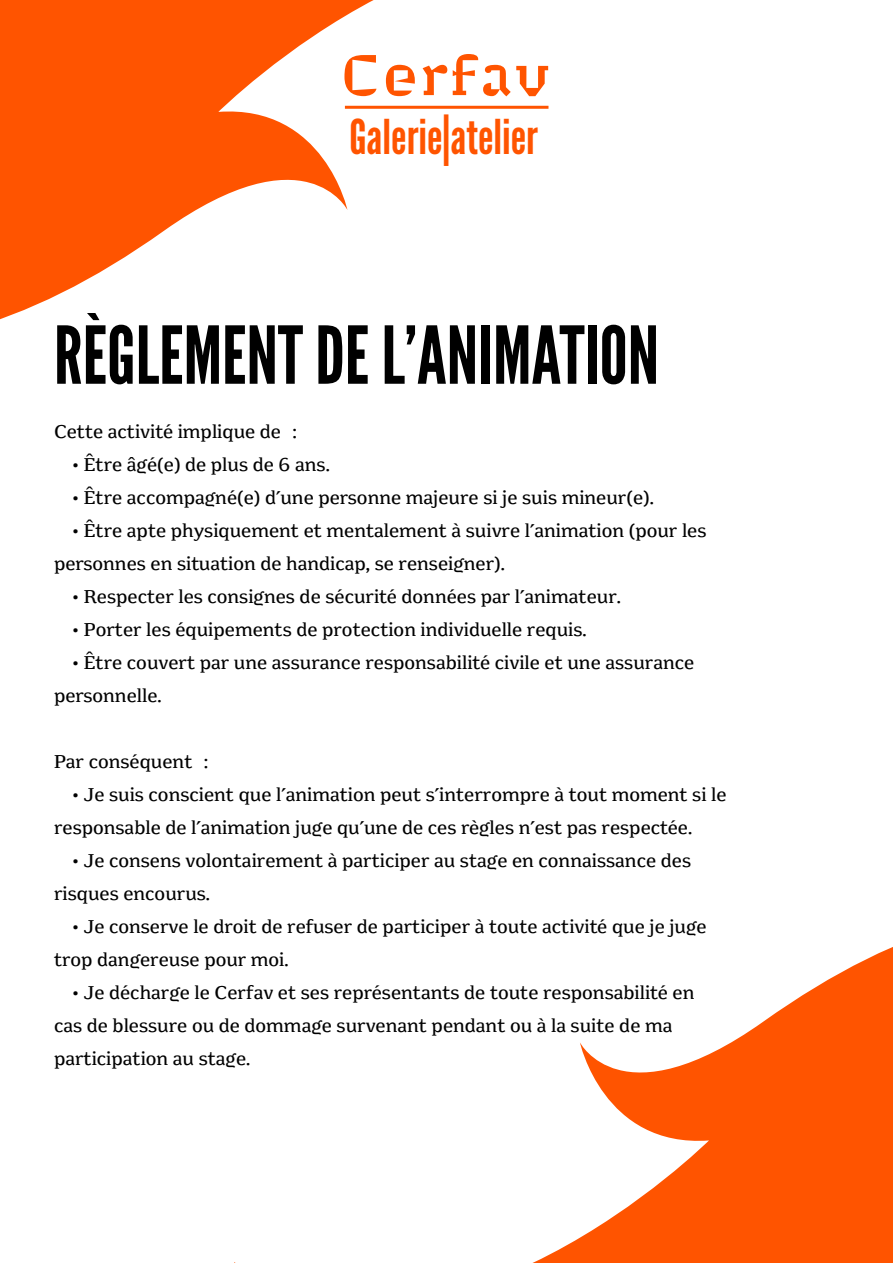
<style>
.page{position:relative;width:893px;height:1263px;background:#fff}
.page>*{position:absolute;margin:0;border:0;box-sizing:border-box;transform-origin:0 0}
.t1{font:79.5px "League Gothic";color:#000}
.t2{font:47.85px "League Gothic";color:#ff5400}
.t3{font:18px/33px "Minuscule 6";color:#000}
</style>
<div class="page">
<svg style="left:234px;top:947px;width:659px;height:316px"></svg>
<svg style="left:0;top:0;width:549px;height:320px"></svg>
<svg style="left:344px;top:55px;width:32px;height:41px"></svg>
<svg style="left:386px;top:65px;width:29px;height:31px"></svg>
<svg style="left:423px;top:65px;width:24px;height:30px"></svg>
<svg style="left:453px;top:54px;width:95px;height:42px"></svg>
<hr style="left:345px;top:106px;width:203px;height:3px;background:#ff5400">
<h2 class="t2" style="left:349px;top:109px;width:190px">Galerie|atelier</h2>
<h1 class="t1" style="left:54px;top:310px;width:607px">RÈGLEMENT DE L’ANIMATION</h1>
<p class="t3" style="left:54px;top:416px;width:244px">Cette activité implique de :</p>
<p class="t3" style="left:72px;top:449px;width:259px">• Être âgé(e) de plus de 6 ans.</p>
<p class="t3" style="left:72px;top:482px;width:583px">• Être accompagné(e) d’une personne majeure si je suis mineur(e).</p>
<p class="t3" style="left:54px;top:515px;width:654px;text-indent:18px">• Être apte physiquement et mentalement à suivre l’animation (pour les personnes en situation de handicap, se renseigner).</p>
<p class="t3" style="left:72px;top:581px;width:550px">• Respecter les consignes de sécurité données par l’animateur.</p>
<p class="t3" style="left:72px;top:614px;width:516px">• Porter les équipements de protection individuelle requis.</p>
<p class="t3" style="left:54px;top:647px;width:642px;text-indent:18px">• Être couvert par une assurance responsabilité civile et une assurance personnelle.</p>
<p class="t3" style="left:54px;top:746px;width:156px">Par conséquent :</p>
<p class="t3" style="left:54px;top:779px;width:674px;text-indent:18px">• Je suis conscient que l’animation peut s’interrompre à tout moment si le responsable de l’animation juge qu’une de ces règles n’est pas respectée.</p>
<p class="t3" style="left:54px;top:845px;width:639px;text-indent:18px">• Je consens volontairement à participer au stage en connaissance des risques encourus.</p>
<p class="t3" style="left:54px;top:911px;width:654px;text-indent:18px">• Je conserve le droit de refuser de participer à toute activité que je juge trop dangereuse pour moi.</p>
<p class="t3" style="left:54px;top:977px;width:642px;text-indent:18px">• Je décharge le Cerfav et ses représentants de toute responsabilité en cas de blessure ou de dommage survenant pendant ou à la suite de ma participation au stage.</p>
</div>
